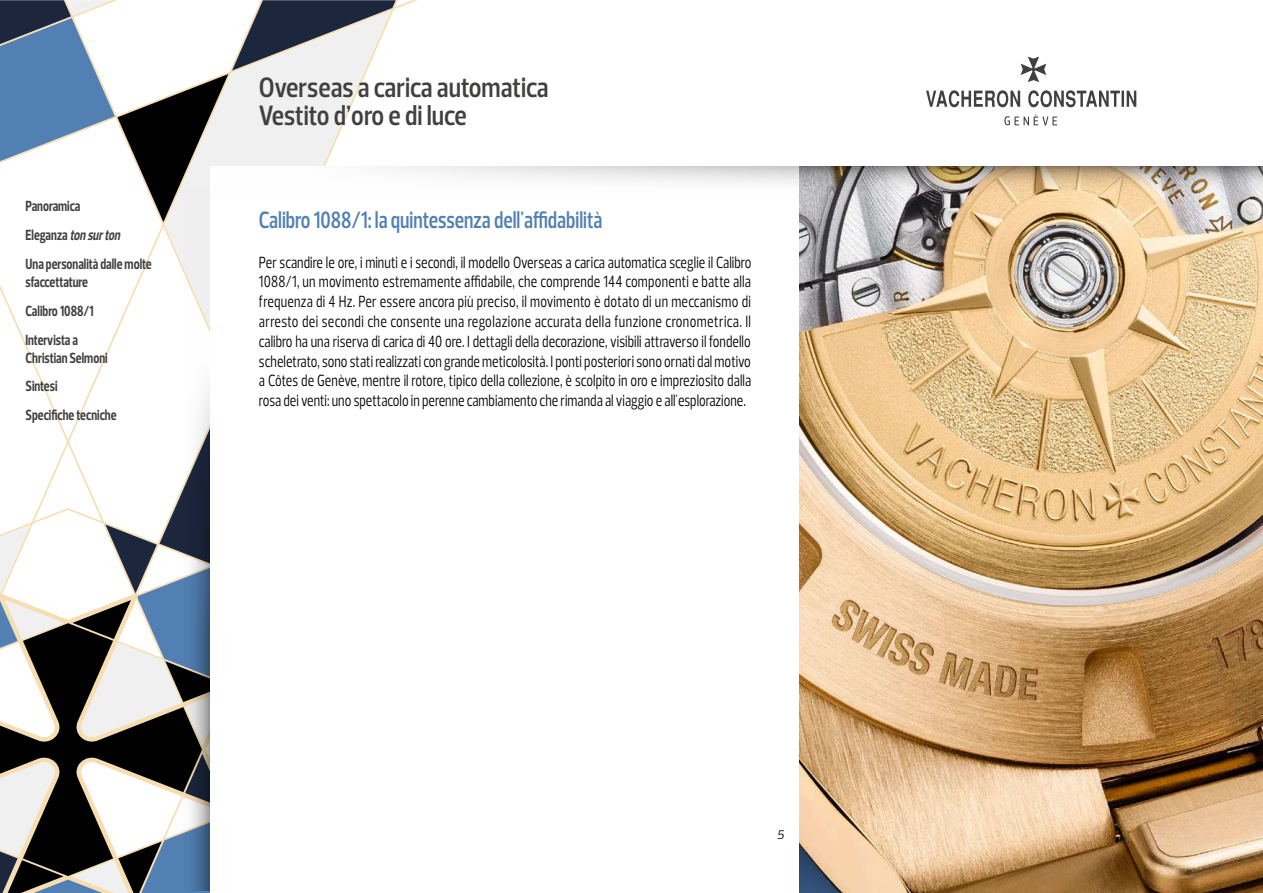
<style>
.page{position:relative;width:1263px;height:893px;background:#fff}
.page>*{position:absolute;margin:0;border:0;box-sizing:border-box;transform-origin:0 0}
.t1{font:600 28.5px/28.5px "Prelo Condensed";color:#40403f}
.t2{font:600 24px "Prelo Condensed";color:#5280b3;scale:.9 1}
.t3{font:16.5px/19.8px "Prelo Condensed";color:#000;text-align:justify;scale:.9 1}
.t4{font:700 15px/28.8px "Prelo Condensed";color:#40403f;scale:.9 1}
.t5{font:italic 12.75px "Prelo";color:#000}
.s1{font-style:italic}
</style>
<div class="page">
<svg style="left:0;top:745px;width:163px;height:9px"></svg>
<svg style="left:0;top:754px;width:210px;height:139px"></svg>
<svg style="left:0;top:289px;width:163px;height:456px"></svg>
<svg style="left:0;top:0;width:396px;height:222px"></svg>
<svg style="left:926px;top:57px;width:210px;height:68px"></svg>
<svg style="left:163px;top:190px;width:47px;height:701px"></svg>
<div style="left:210px;top:166px;width:1052px;height:727px;background:#fff"></div>
<svg style="left:385px;top:166px;width:414px;height:17px"></svg>
<img style="left:799px;top:214px;width:464px;height:679px">
<img style="left:799px;top:166px;width:464px;height:48px">
<p class="t4" style="left:26px;top:192px;width:142px">Panoramica<br>Eleganza <span class="s1">tonsurton<br></span>Una personalità dalle molte</p>
<p class="t4" style="left:26px;top:268px;width:77px">sfaccettature<br>Calibro 1088/1<br>Intervista a</p>
<p class="t4" style="left:26px;top:343px;width:103px">Christian Selmoni<br>Sintesi<br>Specifiche tecniche</p>
<h1 class="t1" style="left:259px;top:73px;width:291px">Overseas a carica automatica<br>Vestito d’oro e di luce</h1>
<h2 class="t2" style="left:259px;top:205px;width:383px">Calibro 1088/1: la quintessenza dell'affidabilità</h2>
<p class="t3" style="left:259px;top:252px;width:549px">Per scandire le ore, i minuti e i secondi, il modello Overseas a carica automatica sceglie il Calibro 1088/1, un movimento estremamente affidabile, che comprende 144 componenti e batte alla frequenza di 4 Hz. Per essere ancora più preciso, il movimento è dotato di un meccanismo di arresto dei secondi che consente una regolazione accurata della funzione cronometrica. Il calibro ha una riserva di carica di 40 ore. I dettagli della decorazione, visibili attraverso il fondello scheletrato, sono stati realizzati con grande meticolosità. I ponti posteriori sono ornati dal motivo a Côtes de Genève, mentre il rotore, tipico della collezione, è scolpito in oro e impreziosito dalla rosa dei venti: uno spettacolo in perenne cambiamento che rimanda al viaggio e all'esplorazione.</p>
<p class="t5" style="left:777px;top:826px;width:9px">5</p>
</div>
